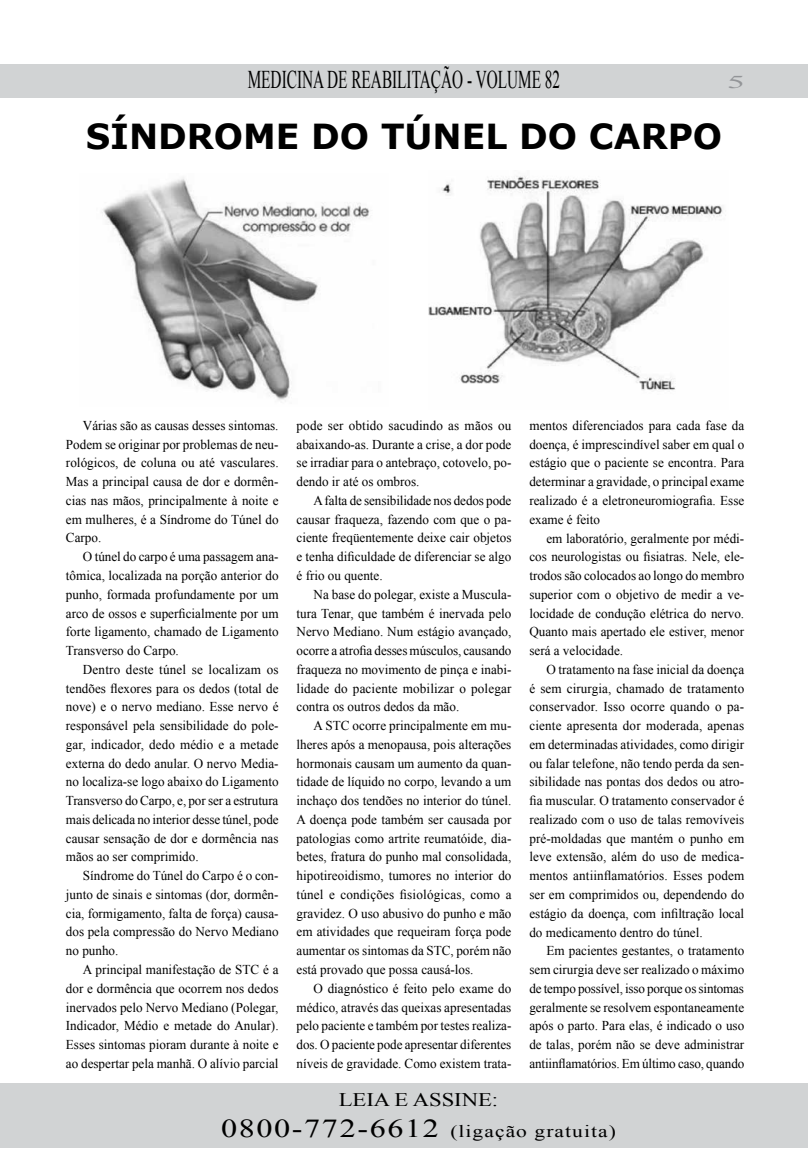
<style>
.page{position:relative;width:808px;height:1170px;background:#fff}
.page>*{position:absolute;margin:0;border:0;box-sizing:border-box;transform-origin:0 0}
.t1{font:700 34.5px "Verdana";color:#000}
.t2{font:25.5px "Times New Roman";color:#000;scale:.6 1}
.t3{font:19.2px "Times New Roman";color:#000;scale:1.18 1}
.t4{font:18px "Times New Roman";color:#939598;scale:2 1}
.t5{font:17.25px "Times New Roman";letter-spacing:.05em;color:#000;scale:1.25 1}
.t6{font:13.5px/18.8px "Times New Roman";color:#000;text-align:justify}
.s1{font-size:25.8px}
</style>
<div class="page">
<div style="left:0;top:64px;width:808px;height:33px;background:#d1d3d4"></div>
<div style="left:0;top:1082px;width:808px;height:65px;background:#d1d3d4"></div>
<img style="left:101px;top:177px;width:269px;height:224px">
<img style="left:428px;top:176px;width:295px;height:215px">
<h2 class="t2" style="left:248px;top:62px;width:522px">MEDICINA DE REABILITAÇÃO - VOLUME 82</h2>
<h3 class="t4" style="left:727px;top:70px;width:10px">5</h3>
<h1 class="t1" style="left:86px;top:114px;width:638px">SÍNDROME DO TÚNEL DO CARPO</h1>
<p class="t6" style="left:66px;top:416px;width:214px;text-indent:17px">Várias são as causas desses sintomas.<br>Podem se originar por problemas de neu&shy;rológicos, de coluna ou até vasculares.<br>Mas a principal causa de dor e dormên&shy;cias nas mãos, principalmente à noite e em mulheres, é a Síndrome do Túnel do Carpo.</p>
<p class="t6" style="left:66px;top:547px;width:214px;text-indent:17px">O túnel do carpo é uma passagem ana&shy;tômica, localizada na porção anterior do punho, formada profundamente por um arco de ossos e superficialmente por um forte ligamento, chamado de Ligamento Transverso do Carpo.</p>
<p class="t6" style="left:66px;top:659px;width:214px;text-indent:17px">Dentro deste túnel se localizam os tendões flexores para os dedos (total de nove) e o nervo mediano. Esse nervo é responsável pela sensibilidade do pole&shy;gar, indicador, dedo médio e a metade externa do dedo anular. O nervo Media&shy;no localiza-se logo abaixo do Ligamento Transverso do Carpo, e, por ser a estrutura mais delicada no interior desse túnel, pode causar sensação de dor e dormência nas mãos ao ser comprimido.</p>
<p class="t6" style="left:66px;top:866px;width:214px;text-indent:17px">Síndrome do Túnel do Carpo é o con&shy;junto de sinais e sintomas (dor, dormên&shy;cia, formigamento, falta de força) causa&shy;dos pela compressão do Nervo Mediano no punho.</p>
<p class="t6" style="left:66px;top:959px;width:214px;text-indent:17px">A principal manifestação de STC é a dor e dormência que ocorrem nos dedos inervados pelo Nervo Mediano (Polegar, Indicador, Médio e metade do Anular).<br>Esses sintomas pioram durante à noite e ao despertar pela manhã. O alívio parcial</p>
<p class="t6" style="left:297px;top:416px;width:216px">pode ser obtido sacudindo as mãos ou abaixando-as. Durante a crise, a dor pode se irradiar para o antebraço, cotovelo, po&shy;dendo ir até os ombros.</p>
<p class="t6" style="left:297px;top:491px;width:216px;text-indent:17px">A falta de sensibilidade nos dedos pode causar fraqueza, fazendo com que o pa&shy;ciente freqüentemente deixe cair objetos e tenha dificuldade de diferenciar se algo é frio ou quente.</p>
<p class="t6" style="left:297px;top:584px;width:216px;text-indent:17px">Na base do polegar, existe a Muscula&shy;tura Tenar, que também é inervada pelo Nervo Mediano. Num estágio avançado, ocorre a atrofia desses músculos, causando fraqueza no movimento de pinça e inabi&shy;lidade do paciente mobilizar o polegar contra os outros dedos da mão.</p>
<p class="t6" style="left:297px;top:716px;width:216px;text-indent:17px">A STC ocorre principalmente em mu&shy;lheres após a menopausa, pois alterações hormonais causam um aumento da quan&shy;tidade de líquido no corpo, levando a um inchaço dos tendões no interior do túnel.<br>A doença pode também ser causada por patologias como artrite reumatóide, dia&shy;betes, fratura do punho mal consolidada, hipotireoidismo, tumores no interior do túnel e condições fisiológicas, como a gravidez. O uso abusivo do punho e mão em atividades que requeiram força pode aumentar os sintomas da STC, porém não está provado que possa causá-los.</p>
<p class="t6" style="left:297px;top:978px;width:216px;text-indent:17px">O diagnóstico é feito pelo exame do médico, através das queixas apresentadas pelo paciente e também por testes realiza&shy;dos. O paciente pode apresentar diferentes níveis de gravidade. Como existem trata-</p>
<p class="t6" style="left:529px;top:416px;width:216px">mentos diferenciados para cada fase da doença, é imprescindível saber em qual o estágio que o paciente se encontra. Para determinar a gravidade, o principal exame realizado é a eletroneuromiografia. Esse exame é feito</p>
<p class="t6" style="left:529px;top:528px;width:216px;text-indent:17px">em laboratório, geralmente por médi&shy;cos neurologistas ou fisiatras. Nele, ele&shy;trodos são colocados ao longo do membro superior com o objetivo de medir a ve&shy;locidade de condução elétrica do nervo.<br>Quanto mais apertado ele estiver, menor será a velocidade.</p>
<p class="t6" style="left:529px;top:659px;width:216px;text-indent:17px">O tratamento na fase inicial da doença é sem cirurgia, chamado de tratamento conservador. Isso ocorre quando o pa&shy;ciente apresenta dor moderada, apenas em determinadas atividades, como dirigir ou falar telefone, não tendo perda da sen&shy;sibilidade nas pontas dos dedos ou atro&shy;fia muscular. O tratamento conservador é realizado com o uso de talas removíveis pré-moldadas que mantém o punho em leve extensão, além do uso de medica&shy;mentos antiinflamatórios. Esses podem ser em comprimidos ou, dependendo do estágio da doença, com infiltração local do medicamento dentro do túnel.</p>
<p class="t6" style="left:529px;top:941px;width:216px;text-indent:17px">Em pacientes gestantes, o tratamento sem cirurgia deve ser realizado o máximo de tempo possível, isso porque os sintomas geralmente se resolvem espontaneamente após o parto. Para elas, é indicado o uso de talas, porém não se deve administrar antiinflamatórios. Em último caso, quando</p>
<h3 class="t3" style="left:339px;top:1086px;width:137px">LEIA E ASSINE:</h3>
<p class="t5" style="left:221px;top:1118px;width:317px"><span class="s1">0800-772-6612</span> (ligação gratuita)</p>
</div>
